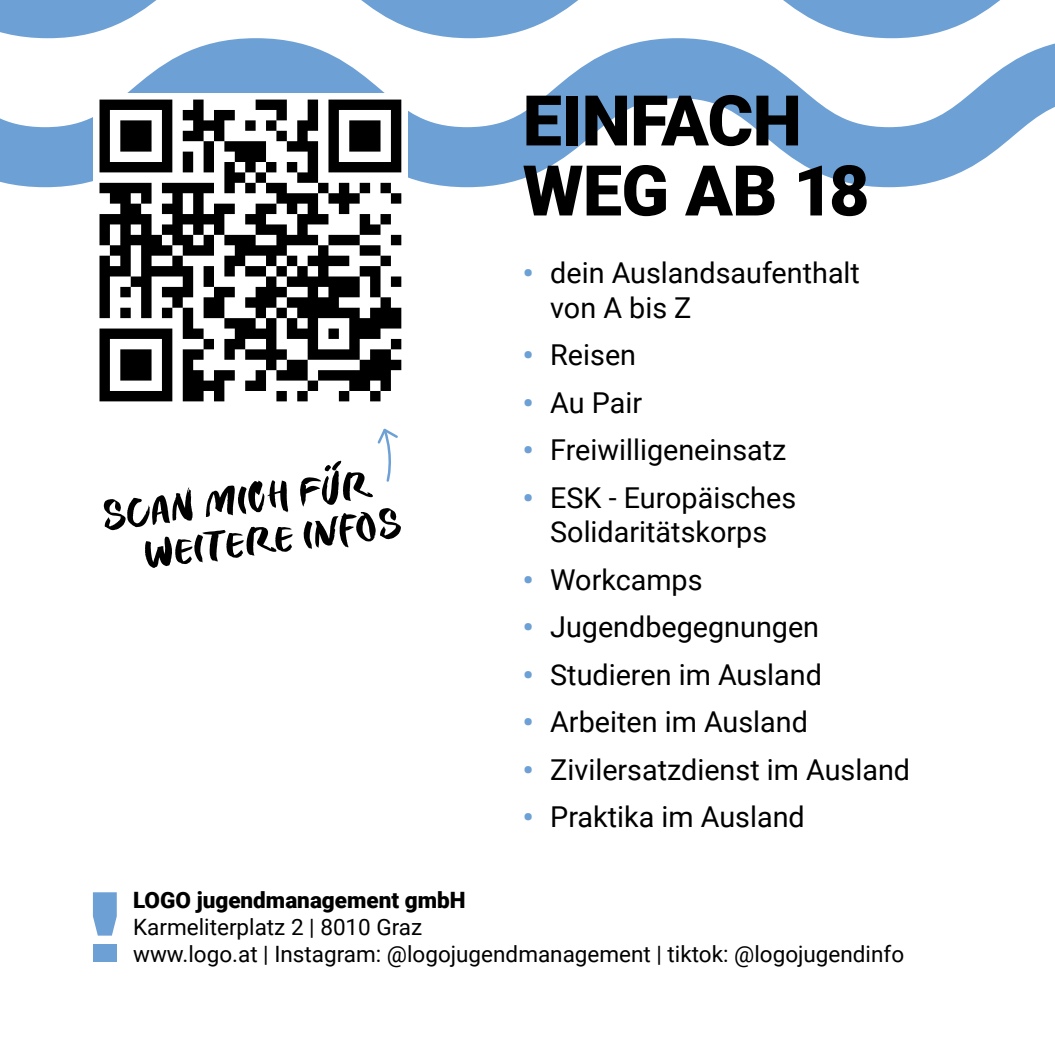
<style>
.page{position:relative;width:1055px;height:1055px;background:#fff}
.page>*{position:absolute;margin:0;border:0;box-sizing:border-box;transform-origin:0 0}
.t1{font:900 70px/70px "Roboto";letter-spacing:-.01em;color:#000001}
.t2{font:45px/42.5px "Six Hands Brush";color:#000001}
.t3{font:28.75px/34.5px "Roboto";color:#000001}
.t4{font:22.5px/27px "Roboto";color:#000001}
.t5{font:900 22.5px "Roboto";color:#000001}
.s1{font-weight:900;color:#6da0d5}
</style>
<div class="page">
<svg style="left:0;top:0;width:1000px;height:8px"></svg>
<svg style="left:0;top:8px;width:1055px;height:180px"></svg>
<div style="left:93px;top:93px;width:314px;height:314px;background:#fff"></div>
<svg style="left:93px;top:892px;width:24px;height:43px"></svg>
<div style="left:93px;top:943px;width:24px;height:18px;background:#6da0d5"></div>
<svg style="left:377px;top:428px;width:21px;height:54px"></svg>
<svg style="left:99px;top:100px;width:302px;height:301px"></svg>
<svg style="left:0;top:0;width:4px;height:4px"></svg>
<h2 class="t2" style="left:136px;top:493px;width:262px;text-indent:-37px;rotate:-7deg">SCAN MICH FÜR<br>WEITERE INFOS</h2>
<h1 class="t1" style="left:523px;top:83px;width:348px">EINFACH<br>WEG AB 18</h1>
<p class="t3" style="left:550px;top:254px;width:311px;text-indent:-28px"><span class="s1">•</span> dein Auslandsaufenthalt von A bis Z</p>
<p class="t3" style="left:523px;top:336px;width:115px"><span class="s1">•</span> Reisen</p>
<p class="t3" style="left:523px;top:384px;width:121px"><span class="s1">•</span> Au Pair</p>
<p class="t3" style="left:523px;top:431px;width:265px"><span class="s1">•</span> Freiwilligeneinsatz</p>
<p class="t3" style="left:523px;top:479px;width:275px;text-align:center"><span class="s1">•</span> ESK - Europäisches<br>Solidaritätskorps</p>
<p class="t3" style="left:523px;top:561px;width:181px"><span class="s1">•</span> Workcamps</p>
<p class="t3" style="left:523px;top:608px;width:298px"><span class="s1">•</span> Jugendbegegnungen</p>
<p class="t3" style="left:523px;top:656px;width:301px"><span class="s1">•</span> Studieren im Ausland</p>
<p class="t3" style="left:523px;top:703px;width:287px"><span class="s1">•</span> Arbeiten im Ausland</p>
<p class="t3" style="left:523px;top:751px;width:389px"><span class="s1">•</span> Zivilersatzdienst im Ausland</p>
<p class="t3" style="left:523px;top:798px;width:284px"><span class="s1">•</span> Praktika im Ausland</p>
<p class="t5" style="left:133px;top:884px;width:334px">LOGO jugendmanagement gmbH</p>
<p class="t4" style="left:133px;top:913px;width:772px">Karmeliterplatz 2 | 8010 Graz<br>www.logo.at | Instagram: @logojugendmanagement | tiktok: @logojugendinfo</p>
</div>
